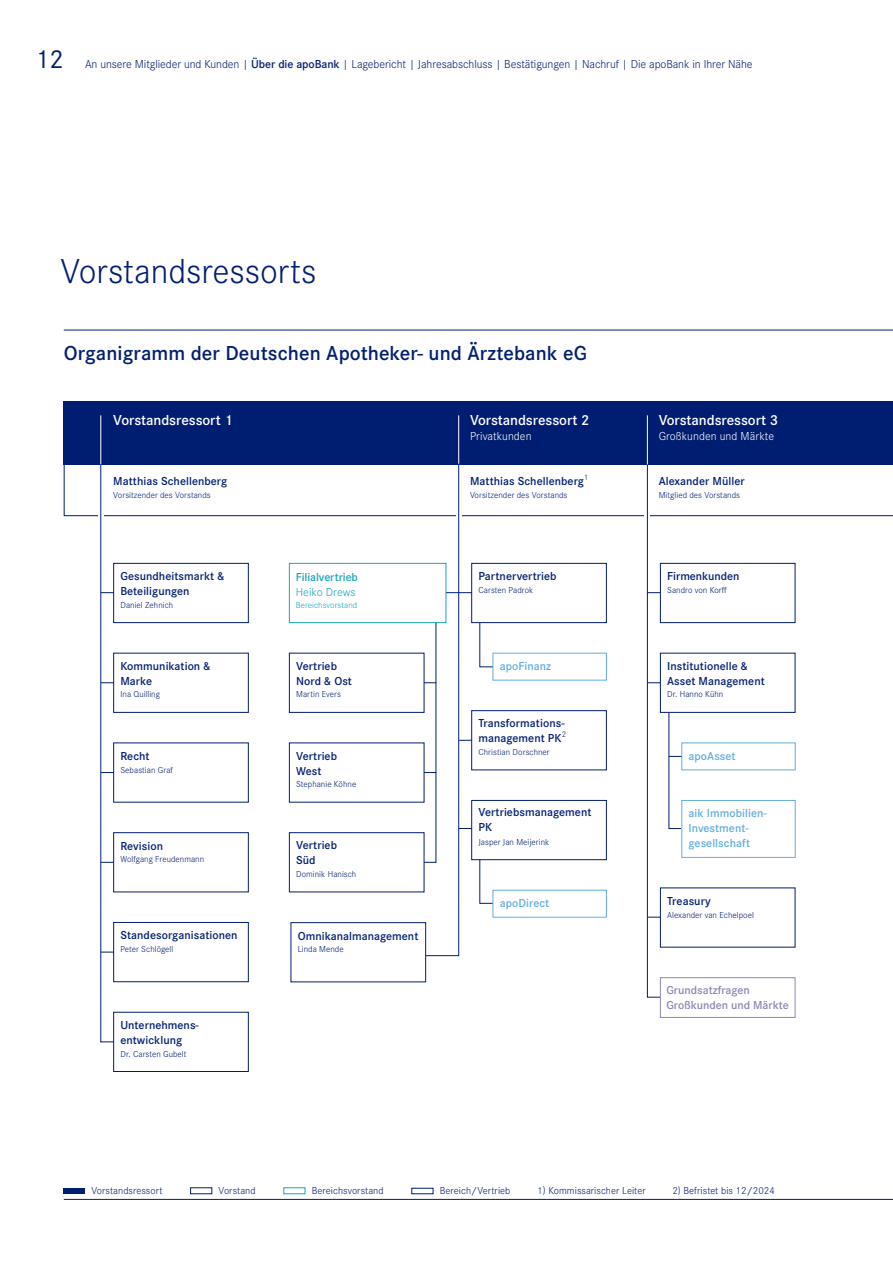
<style>
.page{position:relative;width:893px;height:1263px;background:#fff}
.page>*{position:absolute;margin:0;border:0;box-sizing:border-box;transform-origin:0 0}
.t1{font:300 36px "Corporate S";color:#001e71}
.t2{font:27px "Corporate S";color:#001e71}
.t3{font:600 21px "Corporate S";letter-spacing:.005em;color:#001e71}
.t4{font:600 15px "Corporate S";letter-spacing:-.005em;color:#fff}
.t5{font:600 12px/15px "Corporate S";letter-spacing:.005em;color:#001e71}
.t6{font:300 12px "Corporate S";letter-spacing:-.005em;color:#001e71}
.t7{font:600 12px/15px "Corporate S";letter-spacing:.005em;color:#61addf}
.t8{font:600 12px/15px "Corporate S";color:#8d86b5}
.t9{font:300 12px "Corporate S";letter-spacing:.005em;color:#fff}
.t10{font:600 12px "Corporate S";letter-spacing:-.005em;color:#1aa6b8}
.t11{font:300 12px "Corporate S";letter-spacing:.005em;color:#1aa6b8}
.t12{font:300 10.5px "Corporate S";letter-spacing:.005em;color:#001e71}
.t13{font:300 9px "Corporate S";letter-spacing:.005em;color:#001e71}
.t14{font:300 9px "Corporate S";letter-spacing:.005em;color:#1aa6b8}
.s1{font-weight:600}
</style>
<div class="page">
<div style="left:64px;top:401px;width:829px;height:63px;background:#001e71"></div>
<hr style="left:64px;top:1199px;width:829px;height:1px;background:#001e71">
<div style="left:64px;top:1188px;width:21px;height:6px;background:#001e71"></div>
<svg style="left:190px;top:1187px;width:22px;height:7px"></svg>
<svg style="left:283px;top:1187px;width:22px;height:7px"></svg>
<svg style="left:411px;top:1188px;width:22px;height:6px"></svg>
<hr style="left:64px;top:330px;width:829px;height:1px;background:#001e71">
<hr style="left:458px;top:415px;width:1px;height:49px;background:#fff">
<hr style="left:100px;top:1041px;width:45px;height:1px;background:#001e71">
<div style="left:114px;top:1012px;width:134px;height:59px;background:#fff"></div>
<div style="left:113px;top:1012px;width:136px;height:60px;border:1px solid #001e71"></div>
<hr style="left:100px;top:464px;width:1px;height:578px;background:#001e71">
<hr style="left:100px;top:415px;width:1px;height:49px;background:#fff">
<svg style="left:64px;top:463px;width:829px;height:555px"></svg>
<hr style="left:647px;top:415px;width:1px;height:49px;background:#fff">
<div style="left:291px;top:923px;width:135px;height:59px;background:#fff"></div>
<div style="left:291px;top:922px;width:135px;height:60px;border:1px solid #001e71"></div>
<h2 class="t2" style="left:35px;top:44px;width:30px">12</h2>
<p class="t6" style="left:85px;top:58px;width:669px">An unsere Mitglieder und Kunden | <span class="s1">Über die apoBank</span> | Lagebericht | Jahresabschluss | Bestätigungen | Nachruf | Die apoBank in Ihrer Nähe</p>
<h1 class="t1" style="left:61px;top:251px;width:257px">Vorstandsressorts</h1>
<h3 class="t3" style="left:64px;top:341px;width:525px">Organigramm der Deutschen Apotheker- und Ärztebank eG</h3>
<p class="t4" style="left:113px;top:412px;width:121px">Vorstandsressort 1</p>
<p class="t5" style="left:113px;top:474px;width:116px">Matthias Schellenberg</p>
<p class="t13" style="left:113px;top:490px;width:99px">Vorsitzender des Vorstands</p>
<p class="t4" style="left:470px;top:412px;width:121px">Vorstandsressort 2</p>
<p class="t9" style="left:470px;top:429px;width:63px">Privatkunden</p>
<p class="t5" style="left:470px;top:474px;width:120px">Matthias Schellenberg<sup>1</sup></p>
<p class="t13" style="left:470px;top:490px;width:99px">Vorsitzender des Vorstands</p>
<p class="t5" style="left:120px;top:569px;width:106px">Gesundheitsmarkt &amp;<br>Beteiligungen</p>
<p class="t13" style="left:120px;top:600px;width:54px">Daniel Zehnich</p>
<p class="t10" style="left:296px;top:570px;width:64px">Filialvertrieb</p>
<p class="t11" style="left:296px;top:585px;width:61px">Heiko Drews</p>
<p class="t14" style="left:296px;top:600px;width:63px">Bereichsvorstand</p>
<p class="t5" style="left:478px;top:569px;width:80px">Partnervertrieb</p>
<p class="t13" style="left:478px;top:585px;width:56px">Carsten Padrok</p>
<p class="t5" style="left:120px;top:658px;width:92px">Kommunikation &amp;<br>Marke</p>
<p class="t13" style="left:120px;top:689px;width:41px">Ina Quilling</p>
<p class="t5" style="left:296px;top:658px;width:57px">Vertrieb<br>Nord &amp; Ost</p>
<p class="t13" style="left:296px;top:689px;width:46px">Martin Evers</p>
<p class="t7" style="left:500px;top:658px;width:53px">apoFinanz</p>
<p class="t5" style="left:120px;top:748px;width:31px">Recht</p>
<p class="t13" style="left:120px;top:764px;width:54px">Sebastian Graf</p>
<p class="t5" style="left:296px;top:748px;width:42px">Vertrieb<br>West</p>
<p class="t13" style="left:296px;top:779px;width:62px">Stephanie Köhne</p>
<p class="t5" style="left:478px;top:715px;width:89px">Transformations&shy;management PK<sup>2</sup></p>
<p class="t13" style="left:478px;top:747px;width:73px">Christian Dorschner</p>
<p class="t5" style="left:120px;top:838px;width:44px">Revision</p>
<p class="t13" style="left:120px;top:854px;width:85px">Wolfgang Freudenmann</p>
<p class="t5" style="left:296px;top:838px;width:42px">Vertrieb<br>Süd</p>
<p class="t13" style="left:296px;top:869px;width:62px">Dominik Hanisch</p>
<p class="t5" style="left:478px;top:805px;width:114px">Vertriebsmanagement<br>PK</p>
<p class="t13" style="left:478px;top:837px;width:72px">Jasper Jan Meijerink</p>
<p class="t7" style="left:500px;top:895px;width:51px">apoDirect</p>
<p class="t5" style="left:120px;top:928px;width:119px">Standesorganisationen</p>
<p class="t13" style="left:120px;top:944px;width:55px">Peter Schlögell</p>
<p class="t5" style="left:298px;top:928px;width:122px">Omnikanalmanagement</p>
<p class="t13" style="left:298px;top:944px;width:48px">Linda Mende</p>
<p class="t5" style="left:120px;top:1017px;width:80px">Unternehmens&shy;entwicklung</p>
<p class="t13" style="left:120px;top:1048px;width:68px">Dr. Carsten Gubelt</p>
<p class="t4" style="left:659px;top:412px;width:121px">Vorstandsressort 3</p>
<p class="t9" style="left:659px;top:429px;width:117px">Großkunden und Märkte</p>
<p class="t5" style="left:659px;top:474px;width:87px">Alexander Müller</p>
<p class="t13" style="left:659px;top:490px;width:83px">Mitglied des Vorstands</p>
<p class="t5" style="left:667px;top:569px;width:74px">Firmenkunden</p>
<p class="t13" style="left:667px;top:585px;width:61px">Sandro von Korff</p>
<p class="t5" style="left:667px;top:658px;width:99px">Institutionelle &amp;<br>Asset Management</p>
<p class="t13" style="left:667px;top:689px;width:58px">Dr. Hanno Kühn</p>
<p class="t7" style="left:688px;top:748px;width:49px">apoAsset</p>
<p class="t7" style="left:688px;top:806px;width:80px">aik Immobilien-<br>Investment&shy;gesellschaft</p>
<p class="t5" style="left:667px;top:893px;width:45px">Treasury</p>
<p class="t13" style="left:667px;top:909px;width:88px">Alexander van Echelpoel</p>
<p class="t8" style="left:666px;top:982px;width:124px">Grundsatzfragen<br>Großkunden und Märkte</p>
<p class="t12" style="left:91px;top:1185px;width:73px">Vorstandsressort</p>
<p class="t12" style="left:219px;top:1185px;width:39px">Vorstand</p>
<p class="t12" style="left:312px;top:1185px;width:73px">Bereichsvorstand</p>
<p class="t12" style="left:440px;top:1185px;width:72px">Bereich/Vertrieb</p>
<p class="t12" style="left:537px;top:1185px;width:110px">1) Kommissarischer Leiter</p>
<p class="t12" style="left:672px;top:1185px;width:104px">2) Befristet bis 12/2024</p>
</div>
